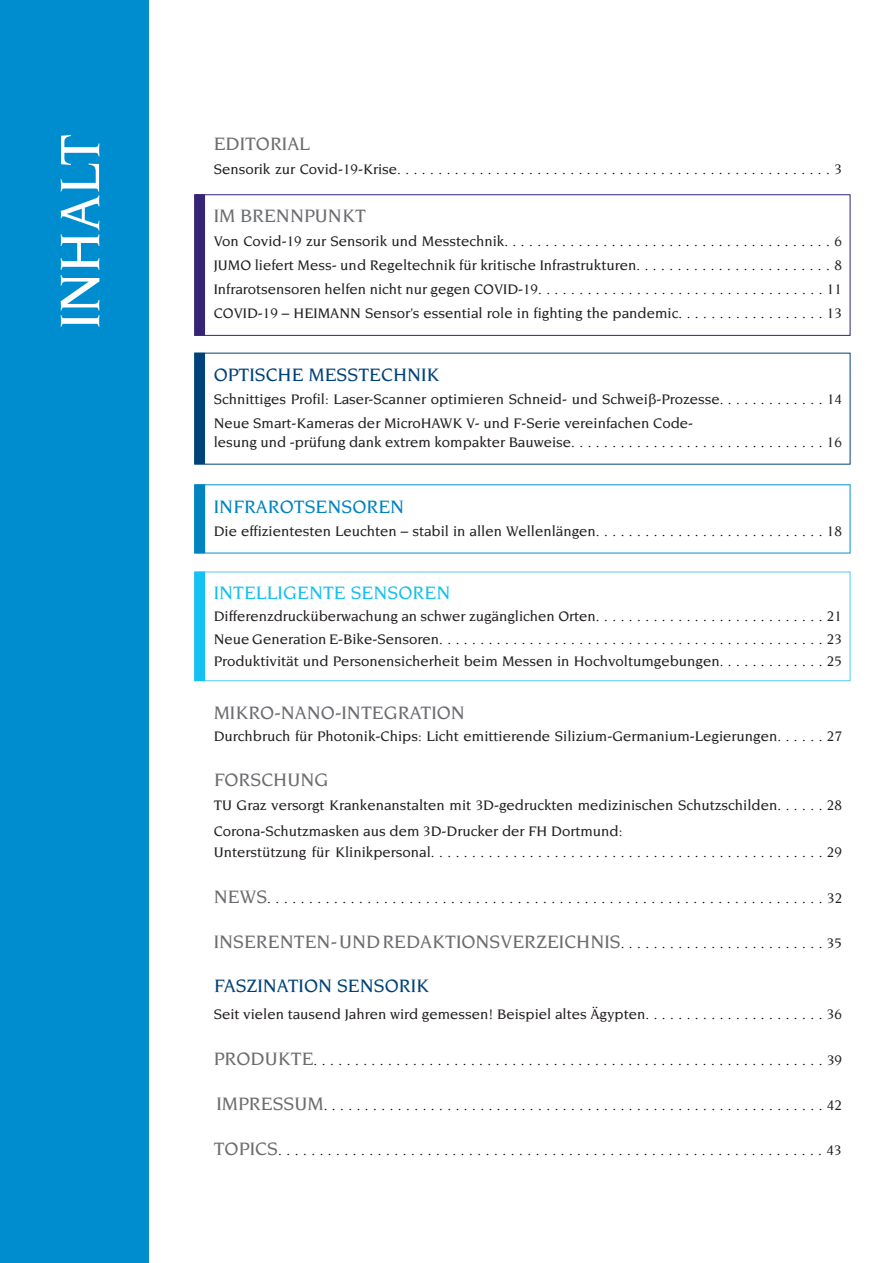
<style>
.page{position:relative;width:893px;height:1263px;background:#fff}
.page>*{position:absolute;margin:0;border:0;box-sizing:border-box;transform-origin:0 0}
.t1{font:500 60px "Novarese Std";letter-spacing:-.01em;color:#fff;scale:.96 1}
.t2{font:500 19.5px "Novarese Std";color:#6c6d70}
.t3{font:500 19.5px "Novarese Std";color:#004279}
.t4{font:500 19.5px "Novarese Std";color:#15c0f2}
.t5{font:500 19.5px "Novarese Std";color:#0083bf}
.t6{font:500 15px/24px "Novarese Std";color:#231f20;text-align:justify}
.t7{font:500 15px "Novarese Std";color:#000}
.s1{color:#231f20}
.s2{color:#000}
.s3{font-size:19.5px;color:#6c6d70}
.s4{font-size:15px;color:#000}
.s5{font-size:15px;color:#231f20}
</style>
<div class="page">
<div style="left:194px;top:194px;width:656px;height:142px;border:1px solid #362476"></div>
<div style="left:195px;top:194px;width:10px;height:142px;background:#362476"></div>
<div style="left:194px;top:572px;width:656px;height:109px;border:1px solid #51caf5"></div>
<div style="left:194px;top:572px;width:11px;height:109px;background:#15c0f2;border:3px solid #15c0f2"></div>
<div style="left:194px;top:484px;width:11px;height:69px;background:#0083bf;border:3px solid #0083bf"></div>
<div style="left:0;top:0;width:149px;height:1263px;background:#008dd0"></div>
<div style="left:195px;top:353px;width:10px;height:111px;background:#004279"></div>
<h1 class="t1" style="left:46px;top:329px;width:205px;rotate:-90deg">INHALT</h1>
<h2 class="t2" style="left:214px;top:133px;width:98px">EDITORIAL</h2>
<p class="t7" style="left:214px;top:161px;width:630px"><span class="s1">Sensorik zur Covid-19-Krise</span>.....................................................<span class="s1">3</span></p>
<h2 class="t2" style="left:214px;top:205px;width:154px">IM BRENNPUNKT</h2>
<p class="t6" style="left:214px;top:229px;width:630px">Von Covid-19 zur Sensorik und Messtechnik<span class="s2">........................................</span>6<br>JUMO liefert Mess- und Regeltechnik für kritische Infrastrukturen<span class="s2">. . . . . . . . . . . . . . . . . . . . . . . .</span> 8<br>Infrarotsensoren helfen nicht nur gegen COVID-19<span class="s2">. . . . . . . . . . . . . . . . . . . . . . . . . . . . . . . . . . .</span> 11<br>COVID-19 – HEIMANN Sensor’s essential role in fighting the pandemic<span class="s2">. . . . . . . . . . . . . . . . . .</span> 13</p>
<h2 class="t3" style="left:214px;top:364px;width:227px">OPTISCHE MESSTECHNIK</h2>
<p class="t6" style="left:214px;top:387px;width:630px">Schnittiges Profil: Laser-Scanner optimieren Schneid- und Schweiß-Prozesse<span class="s2">. . . . . . . . . . . . .</span> 14<br>Neue Smart-Kameras der MicroHAWK V- und F-Serie vereinfachen Code-</p>
<p class="t6" style="left:214px;top:430px;width:630px">lesung und -prüfung dank extrem kompakter Bauweise<span class="s2">. . . . . . . . . . . . . . . . . . . . . . . . . . . . . . .</span> 16</p>
<h2 class="t5" style="left:214px;top:496px;width:192px">INFRAROTSENSOREN</h2>
<p class="t6" style="left:214px;top:519px;width:630px">Die effizientesten Leuchten – stabil in allen Wellenlängen<span class="s2">. . . . . . . . . . . . . . . . . . . . . . . . . . . .</span> 18</p>
<h2 class="t4" style="left:214px;top:582px;width:238px">INTELLIGENTE SENSOREN</h2>
<p class="t6" style="left:214px;top:605px;width:630px;line-height:22.5px">Differenzdrucküberwachung an schwer zugänglichen Orten<span class="s2">. . . . . . . . . . . . . . . . . . . . . . . . . . . .</span> 21<br>Neue Generation E-Bike-Sensoren<span class="s2">...............................................</span>23<br>Produktivität und Personensicherheit beim Messen in Hochvoltumgebungen<span class="s2">. . . . . . . . . . . . .</span> 25</p>
<h2 class="t2" style="left:214px;top:701px;width:253px">MIKRO-NANO-INTEGRATION</h2>
<p class="t6" style="left:214px;top:724px;width:630px">Durchbruch für Photonik-Chips: Licht emittierende Silizium-Germanium-Legierungen<span class="s2">. . . . . .</span> 27</p>
<h2 class="t2" style="left:214px;top:769px;width:116px">FORSCHUNG</h2>
<p class="t6" style="left:214px;top:792px;width:630px;line-height:25.5px">TU Graz versorgt Krankenanstalten mit 3D-gedruckten medizinischen Schutzschilden<span class="s2">. . . . . .</span> 28<br>Corona-Schutzmasken aus dem 3D-Drucker der FH Dortmund:</p>
<p class="t7" style="left:214px;top:844px;width:630px"><span class="s1">Unterstützung für Klinikpersonal</span>................................................<span class="s1">29</span></p>
<p class="t7" style="left:214px;top:890px;width:630px"><span class="s3">NEWS</span>...................................................................<span class="s1">32</span></p>
<h2 class="t2" style="left:214px;top:930px;width:630px">INSERENTEN- UND REDAKTIONSVERZEICHNIS<span class="s4">. . . . . . . . . . . . . . . . . . . . . . . . .</span> <span class="s5">35</span></h2>
<h2 class="t3" style="left:214px;top:975px;width:217px">FASZINATION SENSORIK</h2>
<p class="t6" style="left:214px;top:1002px;width:630px">Seit vielen tausend Jahren wird gemessen! Beispiel altes Ägypten<span class="s2">. . . . . . . . . . . . . . . . . . . . . .</span> 36</p>
<p class="t7" style="left:214px;top:1052px;width:630px"><span class="s3">PRODUKTE</span>..............................................................<span class="s1">39</span></p>
<p class="t7" style="left:216px;top:1097px;width:627px"><span class="s3">IMPRESSUM</span>.............................................................<span class="s1">42</span></p>
<p class="t7" style="left:214px;top:1142px;width:629px"><span class="s3">TOPICS</span>..................................................................<span class="s1">43</span></p>
</div>
